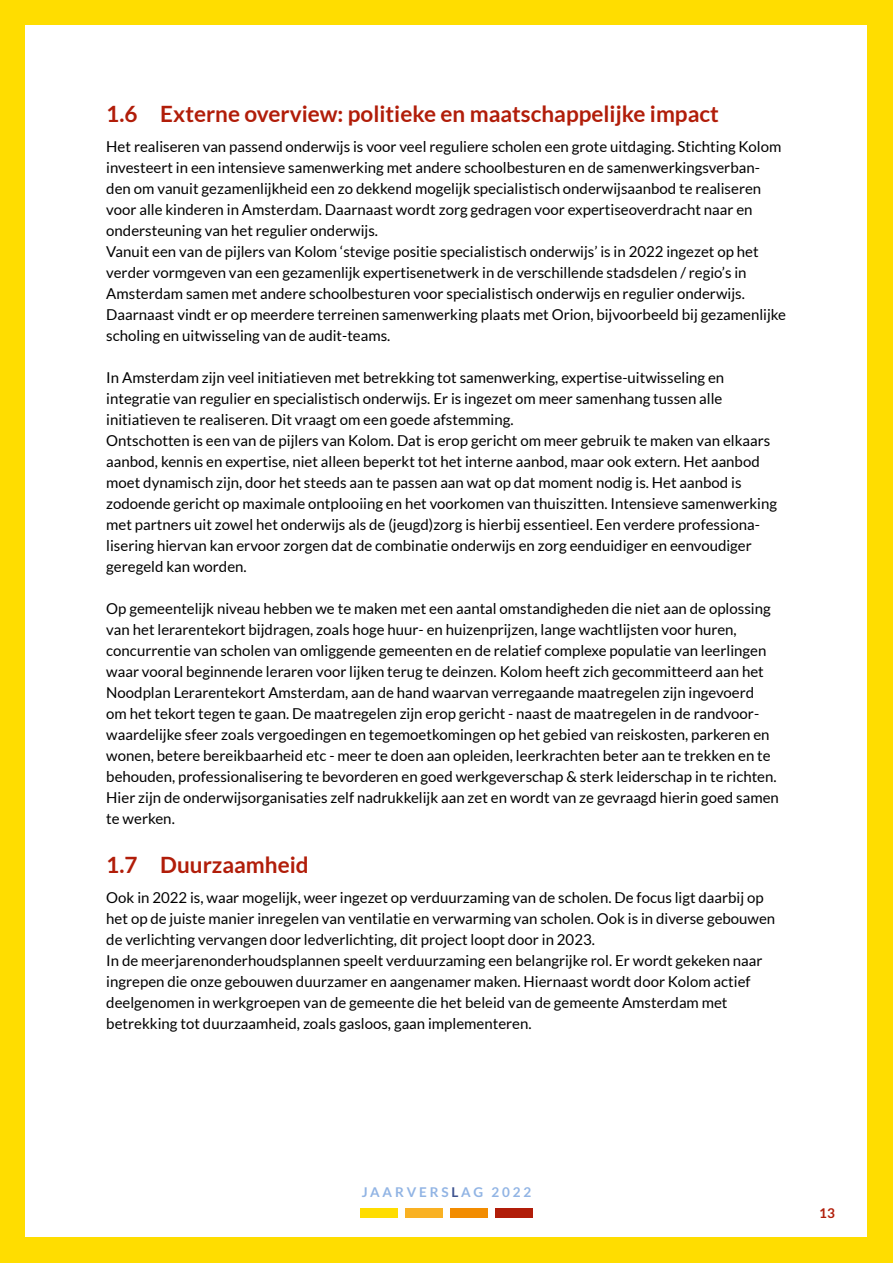
<style>
.page{position:relative;width:893px;height:1263px;background:#fd0}
.page>*{position:absolute;margin:0;border:0;box-sizing:border-box;transform-origin:0 0}
.t1{font:700 22.5px "Lato";color:#b11d09}
.t2{font:15px/21px "Lato";color:#000}
.t3{font:700 13.5px "Lato";letter-spacing:.21em;color:#91b4e4}
.t4{font:700 13.5px "Lato";color:#b11d09}
.s1{color:#3e538f}
</style>
<div class="page">
<div style="left:26px;top:26px;width:841px;height:1211px;background:#fff"></div>
<div style="left:361px;top:1208px;width:37px;height:10px;background:#fd0"></div>
<div style="left:406px;top:1208px;width:37px;height:10px;background:#f9b123"></div>
<div style="left:450px;top:1208px;width:37px;height:10px;background:#f28c00"></div>
<div style="left:495px;top:1208px;width:37px;height:10px;background:#b11d09"></div>
<h1 class="t1" style="left:106px;top:101px;width:614px">1.6 Externe overview: politieke en maatschappelijke impact</h1>
<p class="t2" style="left:106px;top:136px;width:681px">Het realiseren van passend onderwijs is voor veel reguliere scholen een grote uitdaging. Stichting Kolom investeert in een intensieve samenwerking met andere schoolbesturen en de samenwerkingsverban&shy;den om vanuit gezamenlijkheid een zo dekkend mogelijk specialistisch onderwijsaanbod te realiseren voor alle kinderen in Amsterdam. Daarnaast wordt zorg gedragen voor expertiseoverdracht naar en ondersteuning van het regulier onderwijs.<br>Vanuit een van de pijlers van Kolom ‘stevige positie specialistisch onderwijs’ is in 2022 ingezet op het verder vormgeven van een gezamenlijk expertisenetwerk in de verschillende stadsdelen / regio’s in Amsterdam samen met andere schoolbesturen voor specialistisch onderwijs en regulier onderwijs.<br>Daarnaast vindt er op meerdere terreinen samenwerking plaats met Orion, bijvoorbeeld bij gezamenlijke scholing en uitwisseling van de audit-teams.</p>
<p class="t2" style="left:106px;top:367px;width:672px">In Amsterdam zijn veel initiatieven met betrekking tot samenwerking, expertise-uitwisseling en integratie van regulier en specialistisch onderwijs. Er is ingezet om meer samenhang tussen alle initiatieven te realiseren. Dit vraagt om een goede afstemming.<br>Ontschotten is een van de pijlers van Kolom. Dat is erop gericht om meer gebruik te maken van elkaars aanbod, kennis en expertise, niet alleen beperkt tot het interne aanbod, maar ook extern. Het aanbod moet dynamisch zijn, door het steeds aan te passen aan wat op dat moment nodig is. Het aanbod is zodoende gericht op maximale ontplooiing en het voorkomen van thuiszitten. Intensieve samenwerking met partners uit zowel het onderwijs als de (jeugd)zorg is hierbij essentieel. Een verdere professiona&shy;lisering hiervan kan ervoor zorgen dat de combinatie onderwijs en zorg eenduidiger en eenvoudiger geregeld kan worden.</p>
<p class="t2" style="left:106px;top:598px;width:674px">Op gemeentelijk niveau hebben we te maken met een aantal omstandigheden die niet aan de oplossing van het lerarentekort bijdragen, zoals hoge huur- en huizenprijzen, lange wachtlijsten voor huren, concurrentie van scholen van omliggende gemeenten en de relatief complexe populatie van leerlingen waar vooral beginnende leraren voor lijken terug te deinzen. Kolom heeft zich gecommitteerd aan het Noodplan Lerarentekort Amsterdam, aan de hand waarvan verregaande maatregelen zijn ingevoerd<br>om het tekort tegen te gaan. De maatregelen zijn erop gericht - naast de maatregelen in de randvoor&shy;waardelijke sfeer zoals vergoedingen en tegemoetkomingen op het gebied van reiskosten, parkeren en wonen, betere bereikbaarheid etc - meer te doen aan opleiden, leerkrachten beter aan te trekken en te behouden, professionalisering te bevorderen en goed werkgeverschap &amp; sterk leiderschap in te richten.<br>Hier zijn de onderwijsorganisaties zelf nadrukkelijk aan zet en wordt van ze gevraagd hierin goed samen te werken.</p>
<h1 class="t1" style="left:106px;top:852px;width:204px">1.7 Duurzaamheid</h1>
<p class="t2" style="left:106px;top:887px;width:670px">Ook in 2022 is, waar mogelijk, weer ingezet op verduurzaming van de scholen. De focus ligt daarbij op het op de juiste manier inregelen van ventilatie en verwarming van scholen. Ook is in diverse gebouwen de verlichting vervangen door ledverlichting, dit project loopt door in 2023.<br>In de meerjarenonderhoudsplannen speelt verduurzaming een belangrijke rol. Er wordt gekeken naar ingrepen die onze gebouwen duurzamer en aangenamer maken. Hiernaast wordt door Kolom actief deelgenomen in werkgroepen van de gemeente die het beleid van de gemeente Amsterdam met betrekking tot duurzaamheid, zoals gasloos, gaan implementeren.</p>
<p class="t3" style="left:362px;top:1184px;width:171px">JAARVERS<span class="s1">L</span>AG 2022</p>
<p class="t4" style="left:819px;top:1205px;width:17px">13</p>
</div>
